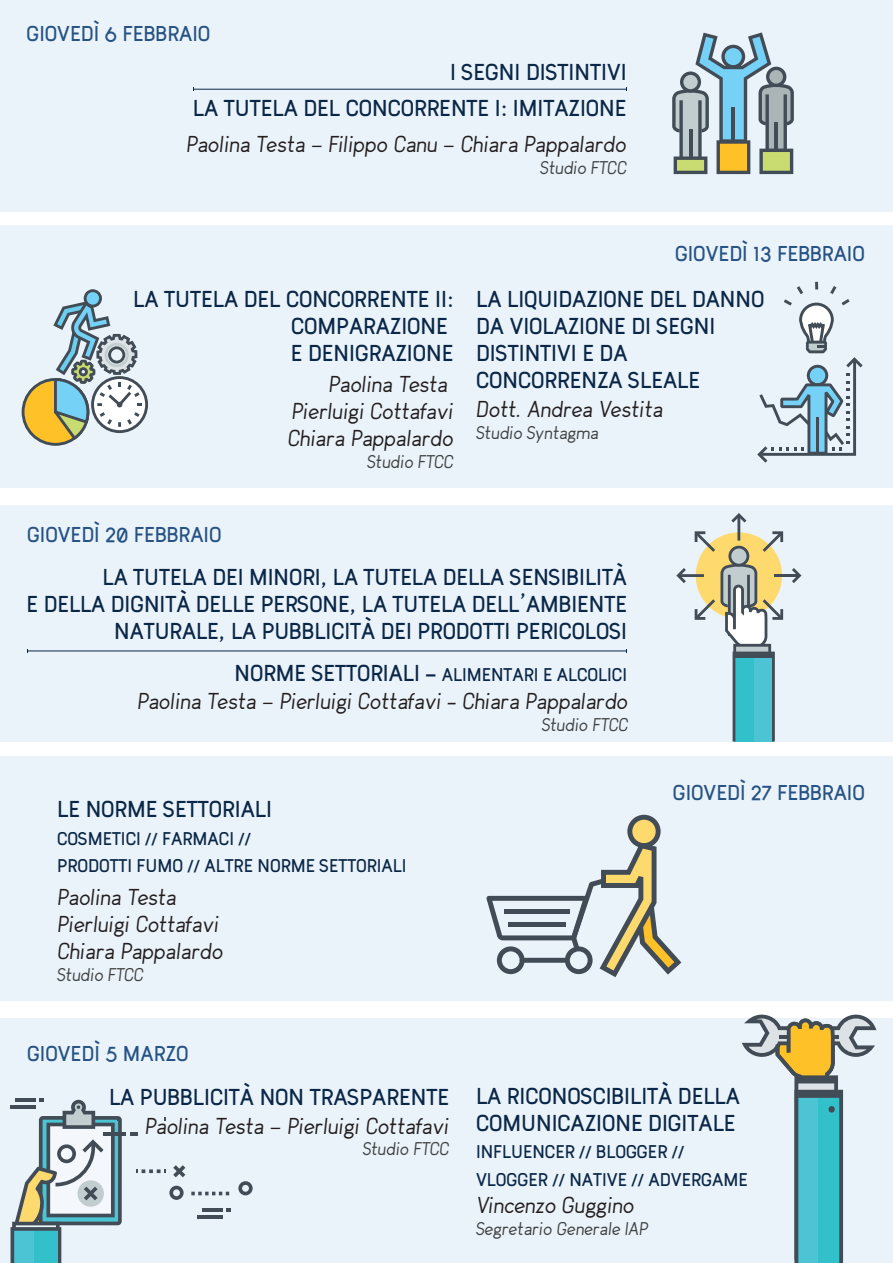
<style>
.page{position:relative;width:893px;height:1263px;background:#fff}
.page>*{position:absolute;margin:0;border:0;box-sizing:border-box;transform-origin:0 0}
.t1{font:700 22.5px/27px "Arvin";color:#0a2747}
.t2{font:italic 22.5px/27px "Arvin";color:#231f20}
.t3{font:700 21px "Arvin";color:#265384}
.t4{font:700 18px/27.6px "Arvin";color:#0a2747}
.t5{font:italic 18px "Arvin";color:#3e4141}
.s1{font-size:22.5px}
</style>
<div class="page">
<div style="left:0;top:225px;width:893px;height:262px;background:#ebf3fa"></div>
<div style="left:0;top:0;width:893px;height:212px;background:#ebf3fa"></div>
<div style="left:0;top:505px;width:893px;height:237px;background:#ebf3fa"></div>
<div style="left:0;top:756px;width:893px;height:245px;background:#ebf3fa"></div>
<div style="left:0;top:1019px;width:893px;height:244px;background:#ebf3fa"></div>
<svg style="left:672px;top:32px;width:122px;height:142px"></svg>
<svg style="left:21px;top:289px;width:127px;height:157px"></svg>
<svg style="left:757px;top:282px;width:106px;height:181px"></svg>
<svg style="left:486px;top:815px;width:195px;height:162px"></svg>
<hr style="left:194px;top:89px;width:433px;height:1px;background:#0a2747">
<hr style="left:27px;top:651px;width:600px;height:1px;background:#0a2747">
<svg style="left:792px;top:568px;width:9px;height:15px"></svg>
<hr style="left:774px;top:574px;width:24px;height:3px;background:#424c56">
<svg style="left:676px;top:568px;width:10px;height:15px"></svg>
<hr style="left:680px;top:574px;width:24px;height:3px;background:#424c56">
<svg style="left:731px;top:513px;width:15px;height:9px"></svg>
<hr style="left:737px;top:517px;width:3px;height:24px;background:#424c56">
<svg style="left:695px;top:531px;width:88px;height:210px"></svg>
<svg style="left:742px;top:1014px;width:134px;height:249px"></svg>
<hr style="left:10px;top:1106px;width:26px;height:3px;background:#424c56">
<hr style="left:202px;top:1208px;width:21px;height:3px;background:#424c56">
<svg style="left:226px;top:1208px;width:5px;height:3px"></svg>
<hr style="left:197px;top:1215px;width:26px;height:4px;background:#424c56">
<svg style="left:169px;top:1186px;width:15px;height:14px"></svg>
<svg style="left:136px;top:1169px;width:30px;height:4px"></svg>
<svg style="left:173px;top:1165px;width:12px;height:12px"></svg>
<svg style="left:11px;top:1098px;width:111px;height:165px"></svg>
<svg style="left:191px;top:1192px;width:38px;height:3px"></svg>
<hr style="left:104px;top:1132px;width:22px;height:4px;background:#424c56">
<svg style="left:130px;top:1132px;width:7px;height:4px"></svg>
<svg style="left:238px;top:1181px;width:15px;height:14px"></svg>
<p class="t3" style="left:27px;top:20px;width:185px">GIOVEDÌ 6 FEBBRAIO</p>
<p class="t1" style="left:193px;top:54px;width:435px;line-height:36px;text-align:right">I SEGNI DISTINTIVI<br>LA TUTELA DEL CONCORRENTE I: IMITAZIONE</p>
<p class="t2" style="left:186px;top:131px;width:442px">Paolina Testa – Filippo Canu – Chiara Pappalardo</p>
<p class="t5" style="left:540px;top:157px;width:88px">Studio FTCC</p>
<p class="t3" style="left:675px;top:241px;width:191px">GIOVEDÌ 13 FEBBRAIO</p>
<p class="t1" style="left:291px;top:285px;width:164px;text-indent:-158px">LA TUTELA DEL CONCORRENTE II:<br>COMPARAZIONE<br>E DENIGRAZIONE</p>
<p class="t1" style="left:476px;top:285px;width:290px">LA LIQUIDAZIONE DEL DANNO<br>DA VIOLAZIONE DI SEGNI<br>DISTINTIVI E DA<br>CONCORRENZA SLEALE</p>
<p class="t2" style="left:288px;top:371px;width:167px;text-indent:41px">Paolina Testa<br>Pierluigi Cottafavi<br>Chiara Pappalardo</p>
<p class="t5" style="left:367px;top:451px;width:88px">Studio FTCC</p>
<p class="t2" style="left:476px;top:396px;width:188px">Dott. Andrea Vestita</p>
<p class="t5" style="left:476px;top:422px;width:124px">Studio Syntagma</p>
<p class="t3" style="left:27px;top:521px;width:196px">GIOVEDÌ 20 FEBBRAIO</p>
<p class="t1" style="left:27px;top:563px;width:602px;text-align:right">LA TUTELA DEI MINORI, LA TUTELA DELLA SENSIBILITÀ<br>E DELLA DIGNITÀ DELLE PERSONE, LA TUTELA DELL’AMBIENTE<br>NATURALE, LA PUBBLICITÀ DEI PRODOTTI PERICOLOSI</p>
<p class="t4" style="left:235px;top:660px;width:394px"><span class="s1">NORME SETTORIALI –</span> ALIMENTARI E ALCOLICI</p>
<p class="t2" style="left:137px;top:688px;width:492px">Paolina Testa – Pierluigi Cottafavi - Chiara Pappalardo</p>
<p class="t5" style="left:542px;top:714px;width:88px">Studio FTCC</p>
<p class="t1" style="left:57px;top:795px;width:216px">LE NORME SETTORIALI</p>
<p class="t4" style="left:57px;top:824px;width:351px">COSMETICI // FARMACI //<br>PRODOTTI FUMO // ALTRE NORME SETTORIALI</p>
<p class="t2" style="left:57px;top:884px;width:167px">Paolina Testa<br>Pierluigi Cottafavi<br>Chiara Pappalardo</p>
<p class="t5" style="left:57px;top:964px;width:88px">Studio FTCC</p>
<p class="t3" style="left:27px;top:1040px;width:163px">GIOVEDÌ 5 MARZO</p>
<p class="t3" style="left:673px;top:779px;width:194px">GIOVEDÌ 27 FEBBRAIO</p>
<p class="t1" style="left:109px;top:1083px;width:342px">LA PUBBLICITÀ NON TRASPARENTE</p>
<p class="t2" style="left:145px;top:1112px;width:306px">Paolina Testa – Pierluigi Cottafavi</p>
<p class="t5" style="left:363px;top:1138px;width:88px">Studio FTCC</p>
<p class="t1" style="left:476px;top:1082px;width:265px">LA RICONOSCIBILITÀ DELLA<br>COMUNICAZIONE DIGITALE</p>
<p class="t4" style="left:476px;top:1138px;width:273px">INFLUENCER // BLOGGER //<br>VLOGGER // NATIVE // ADVERGAME</p>
<p class="t2" style="left:476px;top:1192px;width:160px">Vincenzo Guggino</p>
<p class="t5" style="left:476px;top:1218px;width:174px">Segretario Generale IAP</p>
</div>
